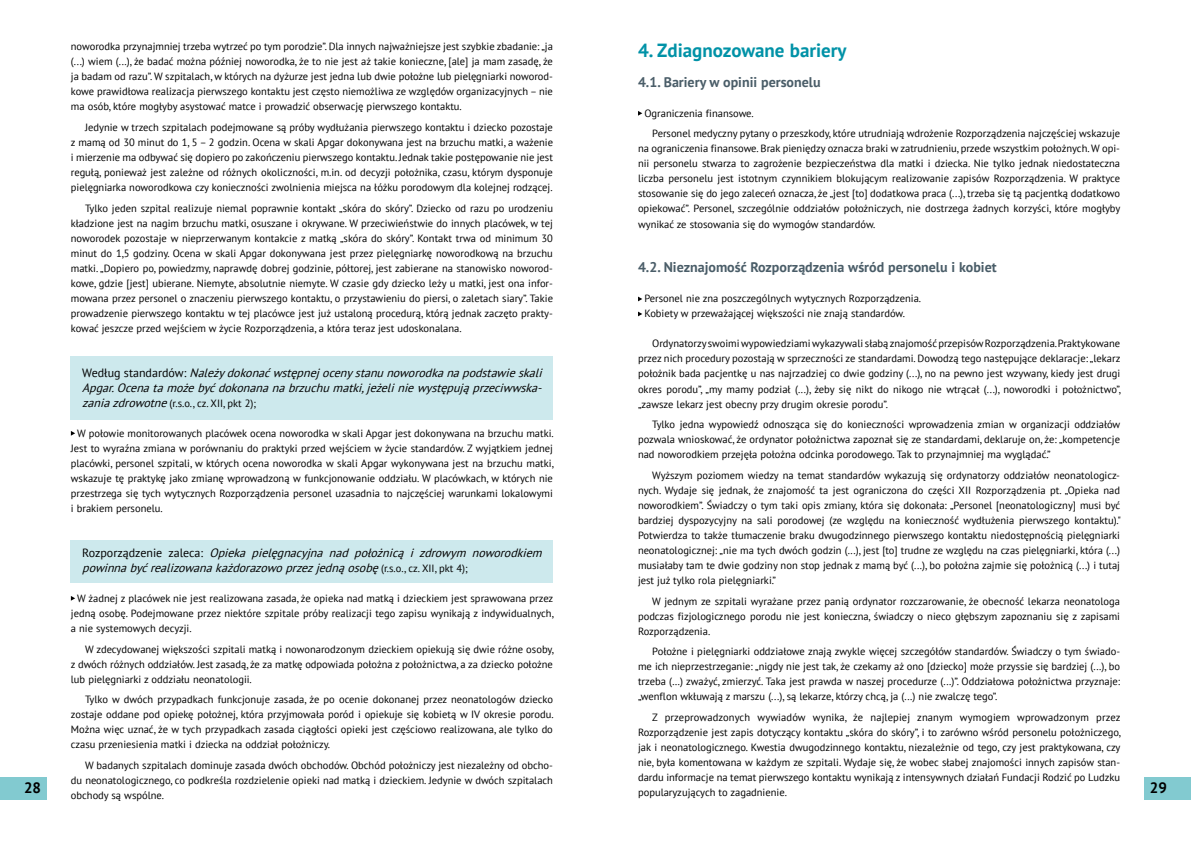
<style>
.page{position:relative;width:1191px;height:842px;background:#fff}
.page>*{position:absolute;margin:0;border:0;box-sizing:border-box;transform-origin:0 0}
.t1{font:700 19px "PT Sans";color:#0092a7}
.t2{font:700 15px "PT Sans";color:#000}
.t3{font:700 14px "PT Sans";color:#4a5d68}
.t4{font:italic 12px/15px "PT Sans";color:#000}
.t5{font:10.5px/15px "PT Sans";color:#000;text-align:justify}
.s1{font-style:normal}
.s2{font-style:italic;font-size:12px}
.s3{font-style:normal;font-size:10.5px}
</style>
<div class="page">
<div style="left:1144px;top:777px;width:47px;height:22px;background:#82cad0"></div>
<div style="left:0;top:777px;width:47px;height:22px;background:#82cad0"></div>
<svg style="left:638px;top:111px;width:4px;height:5px"></svg>
<svg style="left:638px;top:297px;width:4px;height:4px"></svg>
<svg style="left:638px;top:312px;width:4px;height:4px"></svg>
<div style="left:71px;top:356px;width:482px;height:64px;background:#cde9ed"></div>
<div style="left:71px;top:540px;width:482px;height:43px;background:#cde9ed"></div>
<svg style="left:71px;top:431px;width:4px;height:5px"></svg>
<svg style="left:71px;top:596px;width:4px;height:5px"></svg>
<p class="t5" style="left:71px;top:39px;width:483px">noworodka przynajmniej trzeba wytrzeć po tym porodzie”. Dla innych najważniejsze jest szybkie zbadanie: „ja (...) wiem (...), że badać można później noworodka, że to nie jest aż takie konieczne, [ale] ja mam zasadę, że ja badam od razu”. W szpitalach, w których na dyżurze jest jedna lub dwie położne lub pielęgniarki noworod&shy;kowe prawidłowa realizacja pierwszego kontaktu jest często niemożliwa ze względów organizacyjnych – nie ma osób, które mogłyby asystować matce i prowadzić obserwację pierwszego kontaktu.</p>
<p class="t5" style="left:71px;top:120px;width:483px;text-indent:14px">Jedynie w trzech szpitalach podejmowane są próby wydłużania pierwszego kontaktu i dziecko pozostaje z mamą od 30 minut do 1, 5 – 2 godzin. Ocena w skali Apgar dokonywana jest na brzuchu matki, a ważenie i mierzenie ma odbywać się dopiero po zakończeniu pierwszego kontaktu. Jednak takie postępowanie nie jest regułą, ponieważ jest zależne od różnych okoliczności, m.in. od decyzji położnika, czasu, którym dysponuje pielęgniarka noworodkowa czy konieczności zwolnienia miejsca na łóżku porodowym dla kolejnej rodzącej.</p>
<p class="t5" style="left:71px;top:200px;width:483px;text-indent:14px">Tylko jeden szpital realizuje niemal poprawnie kontakt „skóra do skóry”. Dziecko od razu po urodzeniu kładzione jest na nagim brzuchu matki, osuszane i okrywane. W przeciwieństwie do innych placówek, w tej noworodek pozostaje w nieprzerwanym kontakcie z matką „skóra do skóry”. Kontakt trwa od minimum 30 minut do 1,5 godziny. Ocena w skali Apgar dokonywana jest przez pielęgniarkę noworodkową na brzuchu matki. „Dopiero po, powiedzmy, naprawdę dobrej godzinie, półtorej, jest zabierane na stanowisko noworod&shy;kowe, gdzie [jest] ubierane. Niemyte, absolutnie niemyte. W czasie gdy dziecko leży u matki, jest ona infor&shy;mowana przez personel o znaczeniu pierwszego kontaktu, o przystawieniu do piersi, o zaletach siary”. Takie prowadzenie pierwszego kontaktu w tej placówce jest już ustaloną procedurą, którą jednak zaczęto prakty&shy;kować jeszcze przed wejściem w życie Rozporządzenia, a która teraz jest udoskonalana.</p>
<p class="t4" style="left:82px;top:365px;width:465px"><span class="s1">W e d ł u g s t a n d a r d ó w :</span> Należydokonaćwstępnejocenystanunoworodkanapodstawieskali<br>Apgar.Ocenatamożebyćdokonananabrzuchumatki,jeżeliniewystępująprzeciwwska-</p>
<p class="t5" style="left:82px;top:395px;width:175px"><span class="s2">zaniazdrowotne</span>(r.s.o., cz. XII, pkt 2);</p>
<p class="t5" style="left:71px;top:425px;width:484px;text-indent:6px">W połowie monitorowanych placówek ocena noworodka w skali Apgar jest dokonywana na brzuchu matki.<br>Jest to wyraźna zmiana w porównaniu do praktyki przed wejściem w życie standardów. Z wyjątkiem jednej placówki, personel szpitali, w których ocena noworodka w skali Apgar wykonywana jest na brzuchu matki, wskazuje tę praktykę jako zmianę wprowadzoną w funkcjonowanie oddziału. W placówkach, w których nie przestrzega się tych wytycznych Rozporządzenia personel uzasadnia to najczęściej warunkami lokalowymi i brakiem personelu.</p>
<p class="t4" style="left:82px;top:545px;width:465px"><span class="s1">R o z p o r z ą d z e n i e z a l e c a :</span> Opieka pielęgnacyjna nad położnicą i zdrowym noworodkiem powinnabyćrealizowanakażdorazowoprzezjednąosobę<span class="s3">( r . s . o . , c z . X I I , p k t 4 ) ;</span></p>
<p class="t5" style="left:71px;top:590px;width:484px;text-indent:6px">W żadnej z placówek nie jest realizowana zasada, że opieka nad matką i dzieckiem jest sprawowana przez jedną osobę. Podejmowane przez niektóre szpitale próby realizacji tego zapisu wynikają z indywidualnych, a nie systemowych decyzji.</p>
<p class="t5" style="left:71px;top:641px;width:484px;text-indent:14px">W zdecydowanej większości szpitali matką i nowonarodzonym dzieckiem opiekują się dwie różne osoby, z dwóch różnych oddziałów. Jest zasadą, że za matkę odpowiada położna z położnictwa, a za dziecko położne lub pielęgniarki z oddziału neonatologii.</p>
<p class="t5" style="left:71px;top:692px;width:484px;text-indent:14px">Tylko w dwóch przypadkach funkcjonuje zasada, że po ocenie dokonanej przez neonatologów dziecko zostaje oddane pod opiekę położnej, która przyjmowała poród i opiekuje się kobietą w IV okresie porodu.<br>Można więc uznać, że w tych przypadkach zasada ciągłości opieki jest częściowo realizowana, ale tylko do czasu przeniesienia matki i dziecka na oddział położniczy.</p>
<p class="t5" style="left:71px;top:757px;width:483px;text-indent:14px">W badanych szpitalach dominuje zasada dwóch obchodów. Obchód położniczy jest niezależny od obcho&shy;du neonatologicznego, co podkreśla rozdzielenie opieki nad matką i dzieckiem. Jedynie w dwóch szpitalach obchody są wspólne.</p>
<h1 class="t1" style="left:638px;top:37px;width:210px">4. Zdiagnozowane bariery</h1>
<h3 class="t3" style="left:638px;top:73px;width:184px">4.1. Bariery w opinii personelu</h3>
<p class="t5" style="left:652px;top:102px;width:469px;line-height:20.7px;text-indent:-8px">Ograniczenia finansowe.<br>Personel medyczny pytany o przeszkody, które utrudniają wdrożenie Rozporządzenia najczęściej wskazuje</p>
<p class="t5" style="left:638px;top:141px;width:484px">na ograniczenia finansowe. Brak pieniędzy oznacza braki w zatrudnieniu, przede wszystkim położnych. W opi&shy;nii personelu stwarza to zagrożenie bezpieczeństwa dla matki i dziecka. Nie tylko jednak niedostateczna liczba personelu jest istotnym czynnikiem blokującym realizowanie zapisów Rozporządzenia. W praktyce stosowanie się do jego zaleceń oznacza, że „jest [to] dodatkowa praca (...), trzeba się tą pacjentką dodatkowo opiekować”. Personel, szczególnie oddziałów położniczych, nie dostrzega żadnych korzyści, które mogłyby wynikać ze stosowania się do wymogów standardów.</p>
<h3 class="t3" style="left:638px;top:258px;width:360px">4.2. Nieznajomość Rozporządzenia wśród personelu i kobiet</h3>
<p class="t5" style="left:644px;top:291px;width:278px">Personel nie zna poszczególnych wytycznych Rozporządzenia.<br>Kobiety w przeważającej większości nie znają standardów.</p>
<p class="t5" style="left:638px;top:336px;width:484px;text-indent:14px">Ordynatorzy swoimi wypowiedziami wykazywali słabą znajomość przepisów Rozporządzenia. Praktykowane przez nich procedury pozostają w sprzeczności ze standardami. Dowodzą tego następujące deklaracje: „lekarz położnik bada pacjentkę u nas najrzadziej co dwie godziny (...), no na pewno jest wzywany, kiedy jest drugi okres porodu”, „my mamy podział (...), żeby się nikt do nikogo nie wtrącał (...), noworodki i położnictwo”, „zawsze lekarz jest obecny przy drugim okresie porodu”.</p>
<p class="t5" style="left:638px;top:417px;width:484px;text-indent:14px">Tylko jedna wypowiedź odnosząca się do konieczności wprowadzenia zmian w organizacji oddziałów pozwala wnioskować, że ordynator położnictwa zapoznał się ze standardami, deklaruje on, że: „kompetencje nad noworodkiem przejęła położna odcinka porodowego. Tak to przynajmniej ma wyglądać.”</p>
<p class="t5" style="left:638px;top:467px;width:484px;text-indent:14px">Wyższym poziomem wiedzy na temat standardów wykazują się ordynatorzy oddziałów neonatologicz&shy;nych. Wydaje się jednak, że znajomość ta jest ograniczona do części XII Rozporządzenia pt. „Opieka nad noworodkiem”. Świadczy o tym taki opis zmiany, która się dokonała: „Personel [neonatologiczny] musi być bardziej dyspozycyjny na sali porodowej (ze względu na konieczność wydłużenia pierwszego kontaktu)." Potwierdza to także tłumaczenie braku dwugodzinnego pierwszego kontaktu niedostępnością pielęgniarki neonatologicznej: „nie ma tych dwóch godzin (...), jest [to] trudne ze względu na czas pielęgniarki, która (...) musiałaby tam te dwie godziny non stop jednak z mamą być (...), bo położna zajmie się położnicą (...) i tutaj jest już tylko rola pielęgniarki.”</p>
<p class="t5" style="left:638px;top:593px;width:483px;text-indent:14px">W jednym ze szpitali wyrażane przez panią ordynator rozczarowanie, że obecność lekarza neonatologa podczas fizjologicznego porodu nie jest konieczna, świadczy o nieco głębszym zapoznaniu się z zapisami Rozporządzenia.</p>
<p class="t5" style="left:638px;top:644px;width:483px;text-indent:14px">Położne i pielęgniarki oddziałowe znają zwykle więcej szczegółów standardów. Świadczy o tym świado&shy;me ich nieprzestrzeganie: „nigdy nie jest tak, że czekamy aż ono [dziecko] może przyssie się bardziej (...), bo trzeba (…) zważyć, zmierzyć. Taka jest prawda w naszej procedurze (...)”. Oddziałowa położnictwa przyznaje: „wenflon wkłuwają z marszu (...), są lekarze, którzy chcą, ja (...) nie zwalczę tego”.</p>
<p class="t5" style="left:638px;top:709px;width:484px;text-indent:14px">Z przeprowadzonych wywiadów wynika, że najlepiej znanym wymogiem wprowadzonym przez Rozporządzenie jest zapis dotyczący kontaktu „skóra do skóry”, i to zarówno wśród personelu położniczego, jak i neonatologicznego. Kwestia dwugodzinnego kontaktu, niezależnie od tego, czy jest praktykowana, czy nie, była komentowana w każdym ze szpitali. Wydaje się, że wobec słabej znajomości innych zapisów stan&shy;dardu informacje na temat pierwszego kontaktu wynikają z intensywnych działań Fundacji Rodzić po Ludzku popularyzujących to zagadnienie.</p>
<h2 class="t2" style="left:24px;top:778px;width:19px">28</h2>
<h2 class="t2" style="left:1149px;top:778px;width:19px">29</h2>
</div>
